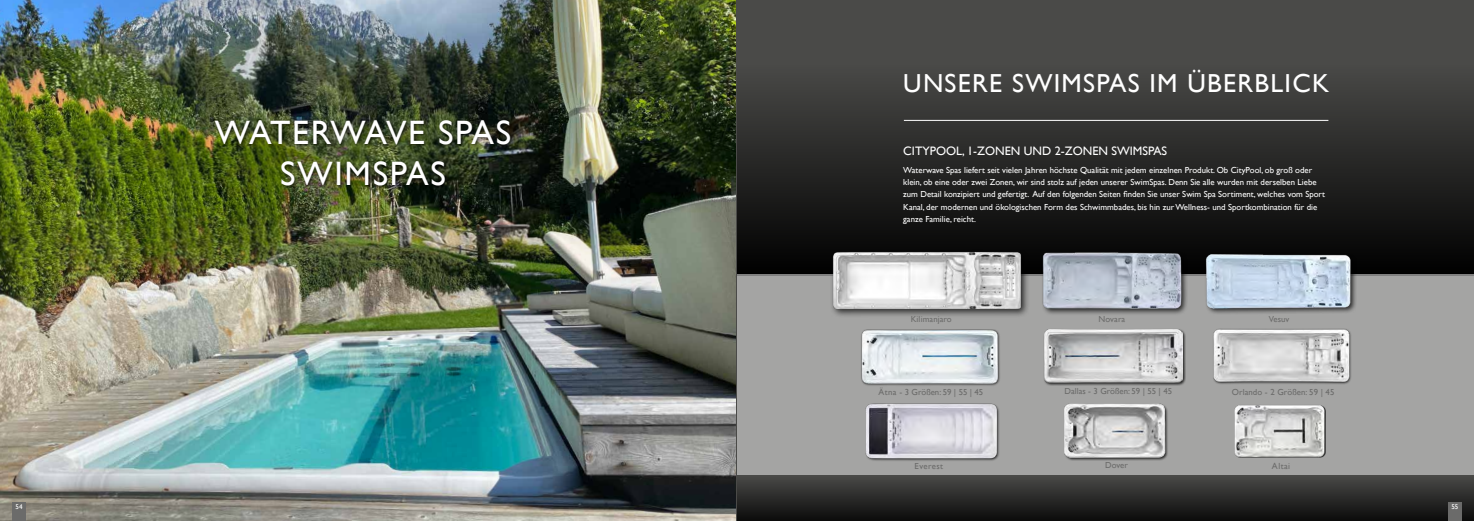
<style>
.page{position:relative;width:1474px;height:521px;background:#fff}
.page>*{position:absolute;margin:0;border:0;box-sizing:border-box;transform-origin:0 0}
.t1{font:33.86px/41.7px "Gill Sans";letter-spacing:.05em;color:#fff;text-align:center}
.t2{font:26.07px "Gill Sans";letter-spacing:.05em;color:#fff}
.t3{font:12.25px "Gill Sans";color:#fff}
.t4{font:8.84px "Gill Sans";letter-spacing:.05em;color:#6b6b6a}
.t5{font:8.75px/12.2px "Gill Sans";color:#fff}
.t6{font:8.75px "Gill Sans";color:#6b6b6a}
.t7{font:8.75px "Gill Sans";letter-spacing:.01em;color:#6b6b6a}
.t8{font:8.75px "Gill Sans";letter-spacing:.05em;color:#6b6b6a}
.t9{font:7px "Gill Sans";color:#fff}
.s1{font-style:inherit}
</style>
<div class="page">
<img style="left:0;top:0;width:736px;height:521px">
<div style="left:736px;top:0;width:737px;height:521px;background:#4a4a48"></div>
<div style="left:736px;top:65px;width:737px;height:210px;background:linear-gradient(to bottom,#494947,#000)"></div>
<div style="left:737px;top:275px;width:736px;height:200px;background:#a4a4a3"></div>
<hr style="left:903px;top:120px;width:425px;height:1px;background:#fff">
<div style="left:736px;top:476px;width:737px;height:45px;background:linear-gradient(to bottom,#484846,#0b0b0b)"></div>
<img style="left:865px;top:403px;width:134px;height:58px">
<img style="left:861px;top:329px;width:139px;height:57px">
<div style="left:1043px;top:328px;width:143px;height:58px;background:#000;opacity:.75"></div>
<img style="left:1044px;top:330px;width:138px;height:53px">
<div style="left:1063px;top:403px;width:105px;height:58px;background:#000;opacity:.75"></div>
<img style="left:1063px;top:403px;width:105px;height:56px">
<img style="left:825px;top:242px;width:204px;height:74px">
<div style="left:1041px;top:251px;width:147px;height:65px;background:#000;opacity:.75"></div>
<img style="left:1042px;top:251px;width:140px;height:60px">
<div style="left:1204px;top:252px;width:153px;height:63px;background:#000;opacity:.75"></div>
<img style="left:1204px;top:247px;width:150px;height:65px">
<img style="left:1213px;top:328px;width:138px;height:56px">
<img style="left:1234px;top:405px;width:92px;height:53px">
<div style="left:213px;top:118px;width:301px;height:72px;background:#000;opacity:.75"></div>
<div style="left:12px;top:502px;width:14px;height:19px;background:#6b6b6a"></div>
<div style="left:1448px;top:502px;width:13px;height:19px;background:#6b6b6a"></div>
<h1 class="t1" style="left:215px;top:112px;width:298px">WATERWAVE SPAS<br>SWIMSPAS</h1>
<h2 class="t2" style="left:903px;top:68px;width:427px">UNSERE SWIMSPAS IM ÜBERBLICK</h2>
<h3 class="t3" style="left:903px;top:144px;width:265px">CITYPOOL, 1-ZONEN UND 2-ZONEN SWIMSPAS</h3>
<p class="t5" style="left:903px;top:164px;width:423px">Waterwave Spas liefert seit vielen Jahren höchste Qualität mit jedem einzelnen Produkt. Ob CityPool, ob groß oder klein, ob eine oder zwei Zonen, wir sind stolz auf jeden unserer SwimSpas. Denn Sie alle wurden mit derselben Liebe zum Detail konzipiert und gefertigt. Auf den folgenden Seiten finden Sie unser Swim Spa Sortiment, welches vom Sport Kanal, der modernen und ökologischen Form des Schwimmbades, bis hin zur Wellness- und Sportkombination für die ganze Familie, reicht.</p>
<p class="t7" style="left:910px;top:314px;width:42px">Kilimanjaro</p>
<p class="t7" style="left:1098px;top:314px;width:28px">Novara</p>
<p class="t7" style="left:1268px;top:314px;width:22px">Vesuv</p>
<p class="t6" style="left:878px;top:387px;width:106px"><span class="s1">Ätna</span> - 3 Größen: 59 | 55 | 45</p>
<p class="t6" style="left:1064px;top:386px;width:109px">Dallas - 3 Größen: 59 | 55 | 45</p>
<p class="t7" style="left:1231px;top:386px;width:104px">Orlando - 2 Größen: 59 | 45</p>
<p class="t8" style="left:914px;top:461px;width:30px">Everest</p>
<p class="t6" style="left:1105px;top:460px;width:24px">Dover</p>
<p class="t4" style="left:1271px;top:461px;width:20px">Altai</p>
<p class="t9" style="left:16px;top:502px;width:8px">54</p>
<p class="t9" style="left:1451px;top:502px;width:8px">55</p>
</div>
